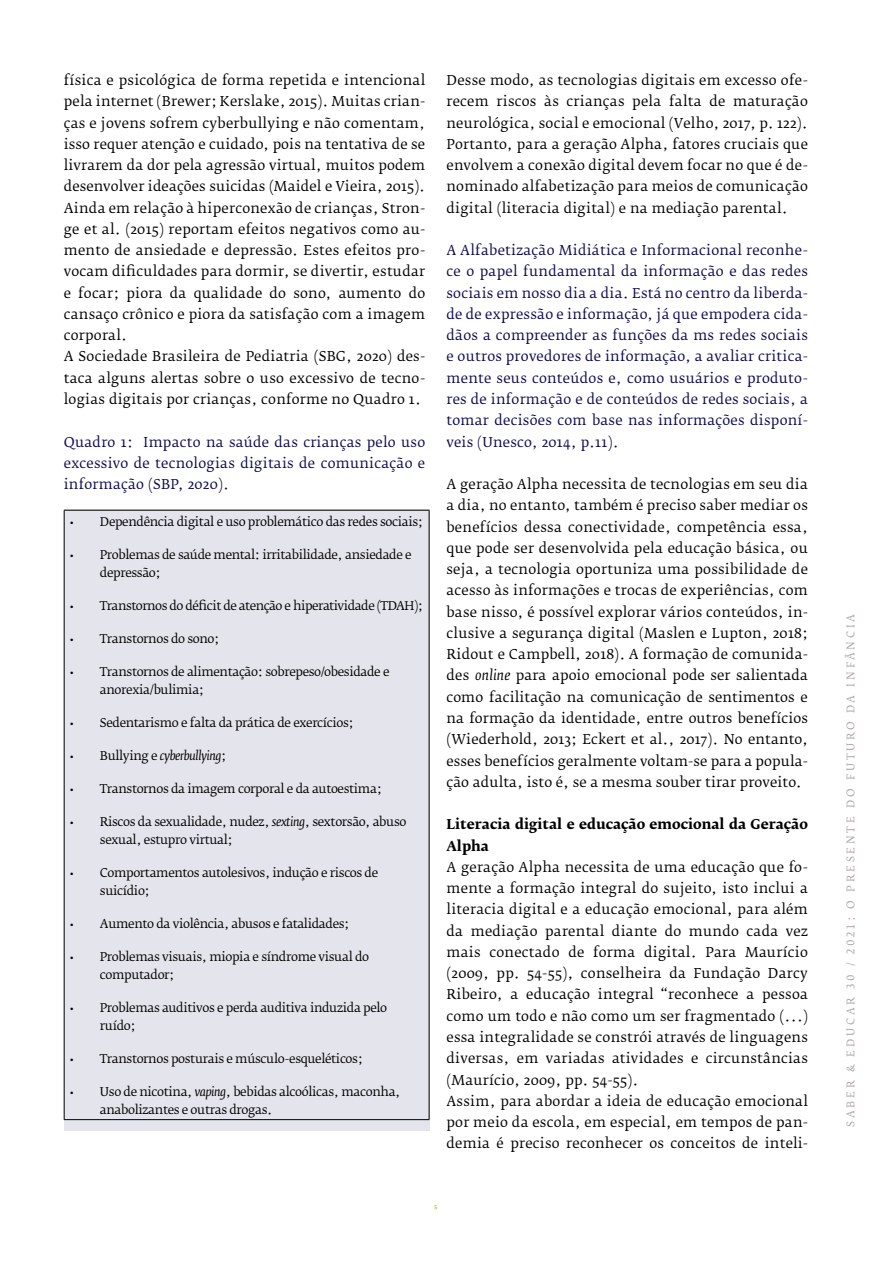
<style>
.page{position:relative;width:893px;height:1263px;background:#fff}
.page>*{position:absolute;margin:0;border:0;box-sizing:border-box;transform-origin:0 0}
.t1{font:13.5px/21.3px "Fedra Serif B Pro";letter-spacing:.02em;color:#000}
.t2{font:13.5px/21.3px "Fedra Serif B Pro";letter-spacing:.02em;color:#0c094f;text-align:justify}
.t3{font:700 13.5px/21.3px "Fedra Serif B Pro";color:#000}
.t4{font:12px/18px "Fedra Serif B Pro";letter-spacing:-.03em;color:#000}
.t5{font:italic 12px "Fedra Serif B Pro";letter-spacing:-.03em;color:#000}
.t6{font:10.5px "Fedra Serif B Pro";letter-spacing:.27em;color:#afa6a9}
.t7{font:10.5px "Fedra Serif B Pro";color:#a0bb2a}
.s1{font-family:"Myriad Pro"}
.s2{font-family:"Myriad Pro";font-style:normal}
.s3{font-style:normal}
.s4{font-style:italic}
</style>
<div class="page">
<div style="left:64px;top:510px;width:365px;height:621px;background:#e4e4ec"></div>
<hr style="left:64px;top:510px;width:365px;height:1px;background:#000">
<hr style="left:64px;top:511px;width:1px;height:608px;background:#000">
<hr style="left:429px;top:511px;width:1px;height:608px;background:#000">
<hr style="left:64px;top:1119px;width:365px;height:1px;background:#000">
<p class="t1" style="left:64px;top:70px;width:363px">física e psicológica de forma repetida e intencional pela internet (Brewer; Kerslake, 2015). Muitas crian&shy;ças e jovens sofrem cyberbullying e não comentam, isso requer atenção e cuidado, pois na tentativa de se livrarem da dor pela agressão virtual, muitos podem desenvolver ideações suicidas (Maidel e Vieira, 2015).<br>Ainda em relação à hiperconexão de crianças, Stron&shy;ge et al. (2015) reportam efeitos negativos como au&shy;mento de ansiedade e depressão. Estes efeitos pro&shy;vocam dificuldades para dormir, se divertir, estudar e focar; piora da qualidade do sono, aumento do cansaço crônico e piora da satisfação com a imagem corporal.<br>A Sociedade Brasileira de Pediatria (SBG, 2020) des&shy;taca alguns alertas sobre o uso excessivo de tecno&shy;logias digitais por crianças, conforme no Quadro 1.</p>
<p class="t2" style="left:64px;top:431px;width:363px">Quadro 1: Impacto na saúde das crianças pelo uso excessivo de tecnologias digitais de comunicação e informação (SBP, 2020).</p>
<p class="t4" style="left:70px;top:512px;width:354px"><span class="s1">•</span> Dependência digital e uso problemático das redes sociais;</p>
<p class="t4" style="left:100px;top:545px;width:313px;text-indent:-30px"><span class="s1">•</span> Problemas de saúde mental: irritabilidade, ansiedade e depressão;</p>
<p class="t4" style="left:70px;top:596px;width:354px"><span class="s1">•</span> Transtornos do déficit de atenção e hiperatividade (TDAH);</p>
<p class="t4" style="left:70px;top:629px;width:151px"><span class="s1">•</span> Transtornos do sono;</p>
<p class="t4" style="left:100px;top:662px;width:291px;text-indent:-30px"><span class="s1">•</span> Transtornos de alimentação: sobrepeso/obesidade e anorexia/bulimia;</p>
<p class="t4" style="left:70px;top:713px;width:285px"><span class="s1">•</span> Sedentarismo e falta da prática de exercícios;</p>
<p class="t5" style="left:70px;top:748px;width:158px"><span class="s2">•</span> <span class="s3">Bullying e</span> cyberbullying<span class="s3">;</span></p>
<p class="t4" style="left:70px;top:779px;width:313px"><span class="s1">•</span> Transtornos da imagem corporal e da autoestima;</p>
<p class="t4" style="left:100px;top:812px;width:308px;text-indent:-30px"><span class="s1">•</span> Riscos da sexualidade, nudez, <span class="s4">sexting</span>, sextorsão, abuso sexual, estupro virtual;</p>
<p class="t4" style="left:100px;top:863px;width:280px;text-indent:-30px"><span class="s1">•</span> Comportamentos autolesivos, indução e riscos de suicídio;</p>
<p class="t4" style="left:70px;top:914px;width:281px"><span class="s1">•</span> Aumento da violência, abusos e fatalidades;</p>
<p class="t4" style="left:100px;top:947px;width:271px;text-indent:-30px"><span class="s1">•</span> Problemas visuais, miopia e síndrome visual do computador;</p>
<p class="t4" style="left:100px;top:998px;width:289px;text-indent:-30px"><span class="s1">•</span> Problemas auditivos e perda auditiva induzida pelo ruído;</p>
<p class="t4" style="left:70px;top:1049px;width:294px"><span class="s1">•</span> Transtornos posturais e músculo-esqueléticos;</p>
<p class="t4" style="left:100px;top:1082px;width:302px;text-indent:-30px"><span class="s1">•</span> Uso de nicotina, <span class="s4">vaping</span>, bebidas alcoólicas, maconha, anabolizantes e outras drogas.</p>
<p class="t1" style="left:446px;top:70px;width:363px;text-align:justify">Desse modo, as tecnologias digitais em excesso ofe&shy;recem riscos às crianças pela falta de maturação neurológica, social e emocional (Velho, 2017, p. 122).<br>Portanto, para a geração Alpha, fatores cruciais que envolvem a conexão digital devem focar no que é de&shy;nominado alfabetização para meios de comunicação digital (literacia digital) e na mediação parental.</p>
<p class="t2" style="left:446px;top:240px;width:363px">A Alfabetização Midiática e Informacional reconhe&shy;ce o papel fundamental da informação e das redes sociais em nosso dia a dia. Está no centro da liberda&shy;de de expressão e informação, já que empodera cida&shy;dãos a compreender as funções da ms redes sociais e outros provedores de informação, a avaliar critica&shy;mente seus conteúdos e, como usuários e produto&shy;res de informação e de conteúdos de redes sociais, a tomar decisões com base nas informações disponí&shy;veis (Unesco, 2014, p.11).</p>
<p class="t1" style="left:446px;top:474px;width:363px;text-align:justify">A geração Alpha necessita de tecnologias em seu dia a dia, no entanto, também é preciso saber mediar os benefícios dessa conectividade, competência essa, que pode ser desenvolvida pela educação básica, ou seja, a tecnologia oportuniza uma possibilidade de acesso às informações e trocas de experiências, com base nisso, é possível explorar vários conteúdos, in&shy;clusive a segurança digital (Maslen e Lupton, 2018; Ridout e Campbell, 2018). A formação de comunida&shy;des <span class="s4">online</span> para apoio emocional pode ser salientada como facilitação na comunicação de sentimentos e na formação da identidade, entre outros benefícios (Wiederhold, 2013; Eckert et al., 2017). No entanto, esses benefícios geralmente voltam-se para a popula&shy;ção adulta, isto é, se a mesma souber tirar proveito.</p>
<p class="t3" style="left:446px;top:814px;width:363px">Literacia digital e educação emocional da Geração<br>Alpha</p>
<p class="t1" style="left:446px;top:856px;width:363px">A geração Alpha necessita de uma educação que fo&shy;mente a formação integral do sujeito, isto inclui a literacia digital e a educação emocional, para além da mediação parental diante do mundo cada vez mais conectado de forma digital. Para Maurício (2009, pp. 54-55), conselheira da Fundação Darcy Ribeiro, a educação integral “reconhece a pessoa como um todo e não como um ser fragmentado (...) essa integralidade se constrói através de linguagens diversas, em variadas atividades e circunstâncias (Maurício, 2009, pp. 54-55).<br>Assim, para abordar a ideia de educação emocional por meio da escola, em especial, em tempos de pan&shy;demia é preciso reconhecer os conceitos de inteli-</p>
<p class="t7" style="left:434px;top:1204px;width:5px">5</p>
<p class="t6" style="left:844px;top:1127px;width:514px;rotate:-90deg">SABER &amp; EDUCAR 30 / 2021: O PRESENTE DO FUTURO DA INFÂNCIA</p>
</div>
